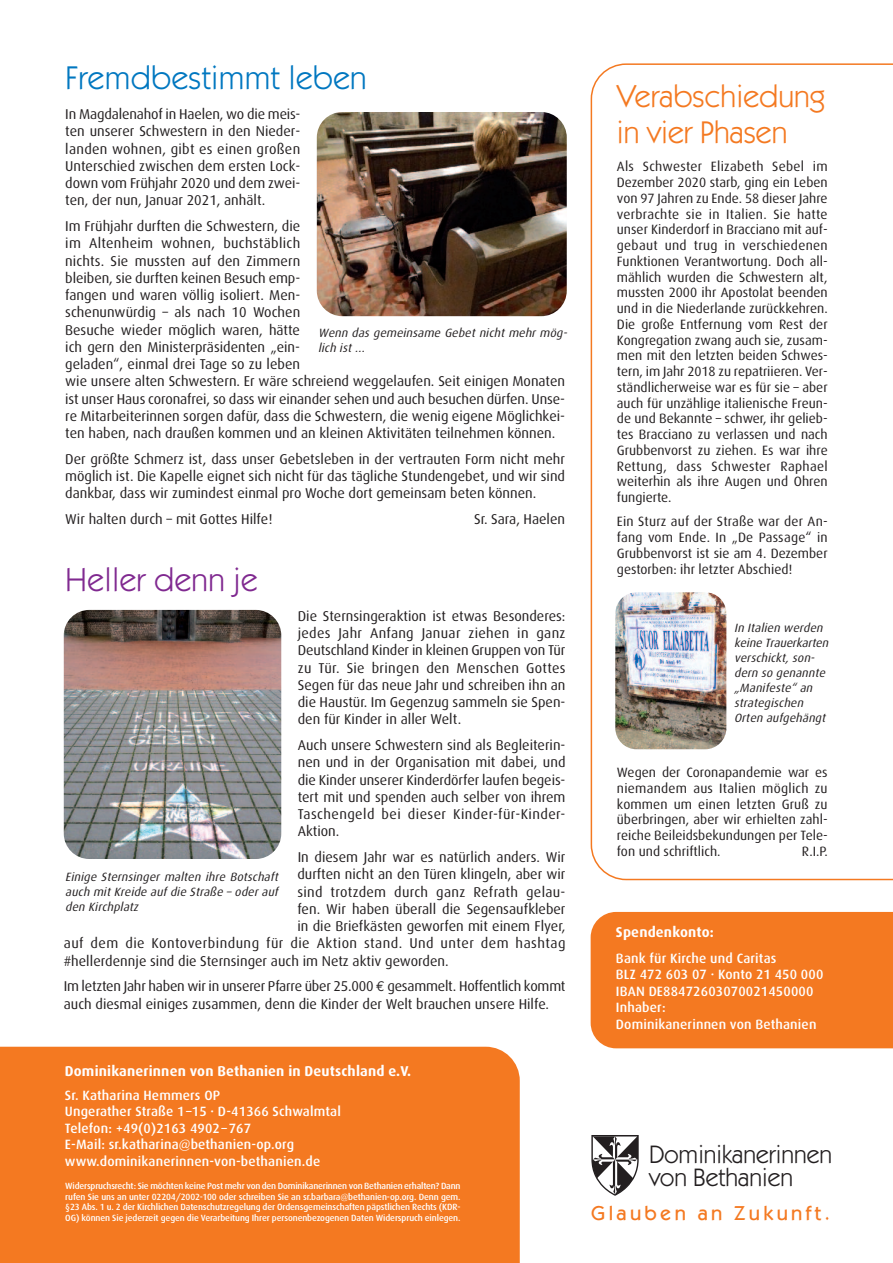
<style>
.page{position:relative;width:893px;height:1263px;background:#fff}
.page>*{position:absolute;margin:0;border:0;box-sizing:border-box;transform-origin:0 0}
.t1{font:33px "Itc Kabel";letter-spacing:.01em;color:#0077c0}
.t2{font:33px "Itc Kabel";letter-spacing:.01em;color:#802990}
.t3{font:31.5px/36px "Itc Kabel";color:#f47921}
.t4{font:25.35px/23.5px "Itc Kabel";color:#231f20}
.t5{font:500 20.25px "Itc Kabel";letter-spacing:.16em;color:#f47921}
.t6{font:14.25px/17.2px "Dax";color:#231f20;text-align:justify}
.t7{font:14.25px "Dax";letter-spacing:.03em;color:#231f20}
.t8{font:700 14.25px "Dax";letter-spacing:.01em;color:#fff}
.t9{font:14.25px "Dax";letter-spacing:.02em;color:#231f20}
.t10{font:13.5px/15.8px "Dax";color:#231f20;text-align:justify}
.t11{font:500 13.5px/16.5px "Dax";letter-spacing:.01em;color:#fff}
.t12{font:italic 12px/15px "Dax";color:#231f20}
.t13{font:500 9px/10.5px "Dax";letter-spacing:-.01em;color:#fff;text-align:justify}
.s1{font-family:"Euro Mono"}
</style>
<div class="page">
<div style="left:591px;top:912px;width:302px;height:136px;background:#f47921"></div>
<div style="left:0;top:1047px;width:520px;height:216px;background:#f47921"></div>
<svg style="left:591px;top:1135px;width:48px;height:61px"></svg>
<svg style="left:591px;top:63px;width:302px;height:817px"></svg>
<img style="left:615px;top:592px;width:111px;height:157px;border-radius:21px">
<img style="left:317px;top:112px;width:250px;height:204px;border-radius:26px">
<img style="left:64px;top:610px;width:217px;height:249px;border-radius:26px">
<div style="left:733px;top:621px;width:98px;height:129px;background:#fff"></div>
<h1 class="t1" style="left:65px;top:66px;width:303px">Fremdbestimmt leben</h1>
<p class="t6" style="left:65px;top:106px;width:237px">In Magdalenahof in Haelen, wo die meis&shy;ten unserer Schwestern in den Nieder&shy;landen wohnen, gibt es einen großen Unterschied zwischen dem ersten Lock&shy;down vom Frühjahr 2020 und dem zwei&shy;ten, der nun, Januar 2021, anhält.</p>
<p class="t6" style="left:65px;top:218px;width:501px;text-align:left">Im Frühjahr durften die Schwestern, die<br>im Altenheim wohnen, buchstäblich<br>nichts. Sie mussten auf den Zimmern<br>bleiben, sie durften keinen Besuch emp-<br>fangen und waren völlig isoliert. Men-<br>schenunwürdig – als nach 10 Wochen<br>Besuche wieder möglich waren, hätte<br>ich gern den Ministerpräsidenten „ein-<br>geladen“, einmal drei Tage so zu leben<br>wie unsere alten Schwestern. Er wäre schreiend weggelaufen. Seit einigen Monaten ist unser Haus coronafrei, so dass wir einander sehen und auch besuchen dürfen. Unse&shy;re Mitarbeiterinnen sorgen dafür, dass die Schwestern, die wenig eigene Möglichkei&shy;ten haben, nach draußen kommen und an kleinen Aktivitäten teilnehmen können.</p>
<p class="t6" style="left:65px;top:451px;width:501px">Der größte Schmerz ist, dass unser Gebetsleben in der vertrauten Form nicht mehr möglich ist. Die Kapelle eignet sich nicht für das tägliche Stundengebet, und wir sind dankbar, dass wir zumindest einmal pro Woche dort gemeinsam beten können.</p>
<p class="t6" style="left:65px;top:512px;width:209px">Wir halten durch – mit Gottes Hilfe!</p>
<p class="t6" style="left:474px;top:512px;width:93px">Sr. Sara, Haelen</p>
<p class="t12" style="left:318px;top:326px;width:253px">Wenn das gemeinsame Gebet nicht mehr mög&shy;lich ist …</p>
<h1 class="t2" style="left:65px;top:568px;width:194px">Heller denn je</h1>
<p class="t6" style="left:298px;top:608px;width:269px">Die Sternsingeraktion ist etwas Besonderes: jedes Jahr Anfang Januar ziehen in ganz Deutschland Kinder in kleinen Gruppen von Tür zu Tür. Sie bringen den Menschen Gottes Segen für das neue Jahr und schreiben ihn an die Haustür. Im Gegenzug sammeln sie Spen&shy;den für Kinder in aller Welt.</p>
<p class="t6" style="left:298px;top:737px;width:269px">Auch unsere Schwestern sind als Begleiterin&shy;nen und in der Organisation mit dabei, und die Kinder unserer Kinderdörfer laufen begeis&shy;tert mit und spenden auch selber von ihrem Taschengeld bei dieser Kinder-für-Kinder-Aktion.</p>
<p class="t6" style="left:298px;top:849px;width:269px">In diesem Jahr war es natürlich anders. Wir</p>
<p class="t6" style="left:297px;top:867px;width:270px">durften nicht an den Türen klingeln, aber wir</p>
<p class="t9" style="left:297px;top:885px;width:270px">sind trotzdem durch ganz Refrath gelau-</p>
<p class="t6" style="left:297px;top:901px;width:270px">fen. Wir haben überall die Segensaufkleber</p>
<p class="t6" style="left:297px;top:918px;width:270px">in die Briefkästen geworfen mit einem Flyer,</p>
<p class="t7" style="left:64px;top:937px;width:503px">auf dem die Kontoverbindung für die Aktion stand. Und unter dem hashtag</p>
<p class="t6" style="left:64px;top:953px;width:386px">#hellerdennje sind die Sternsinger auch im Netz aktiv geworden.</p>
<p class="t6" style="left:64px;top:979px;width:503px">Im letzten Jahr haben wir in unserer Pfarre über 25.000 <span class="s1">€</span> gesammelt. Hoffentlich kommt auch diesmal einiges zusammen, denn die Kinder der Welt brauchen unsere Hilfe.</p>
<p class="t12" style="left:65px;top:870px;width:217px;text-align:justify">Einige Sternsinger malten ihre Botschaft auch mit Kreide auf die Straße – oder auf den Kirchplatz</p>
<p class="t8" style="left:65px;top:1064px;width:348px">Dominikanerinnen von Bethanien in Deutschland e.V.</p>
<p class="t11" style="left:65px;top:1088px;width:277px">Sr. Katharina Hemmers OP<br>Ungerather Straße 1–15 · D-41366 Schwalmtal Telefon: +49(0)2163 4902–767<br>E-Mail: sr.katharina@bethanien-op.org www.dominikanerinnen-von-bethanien.de</p>
<p class="t13" style="left:65px;top:1181px;width:397px">Widerspruchsrecht: Sie möchten keine Post mehr von den Dominikanerinnen von Bethanien erhalten? Dann rufen Sie uns an unter 02204/2002-100 oder schreiben Sie an sr.barbara@bethanien-op.org. Denn gem. §23 Abs. 1 u. 2 der Kirchlichen Datenschutzregelung der Ordensgemeinschaften päpstlichen Rechts (KDR-OG) können Sie jederzeit gegen die Verarbeitung Ihrer personenbezogenen Daten Widerspruch einlegen.</p>
<h2 class="t3" style="left:617px;top:80px;width:210px">Verabschiedung in vier Phasen</h2>
<p class="t10" style="left:617px;top:160px;width:212px">Als Schwester Elizabeth Sebel im Dezember 2020 starb, ging ein Leben von 97 Jahren zu Ende. 58 dieser Jahre verbrachte sie in Italien. Sie hatte unser Kinderdorf in Bracciano mit auf&shy;gebaut und trug in verschiedenen Funktionen Verantwortung. Doch all&shy;mählich wurden die Schwestern alt, mussten 2000 ihr Apostolat beenden und in die Niederlande zurückkehren.<br>Die große Entfernung vom Rest der Kongregation zwang auch sie, zusam&shy;men mit den letzten beiden Schwes&shy;tern, im Jahr 2018 zu repatriieren. Ver&shy;ständlicherweise war es für sie – aber auch für unzählige italienische Freun&shy;de und Bekannte – schwer, ihr gelieb&shy;tes Bracciano zu verlassen und nach Grubbenvorst zu ziehen. Es war ihre Rettung, dass Schwester Raphael weiterhin als ihre Augen und Ohren fungierte.</p>
<p class="t10" style="left:617px;top:515px;width:212px">Ein Sturz auf der Straße war der An&shy;fang vom Ende. In „De Passage“ in Grubbenvorst ist sie am 4. Dezember gestorben: ihr letzter Abschied!</p>
<p class="t12" style="left:734px;top:621px;width:98px">In Italien werden keine Trauerkarten verschickt, son&shy;dern so genannte „Manifeste“ an strategischen<br>Orten aufgehängt</p>
<p class="t10" style="left:617px;top:765px;width:212px">Wegen der Coronapandemie war es niemandem aus Italien möglich zu kommen um einen letzten Gruß zu überbringen, aber wir erhielten zahl&shy;reiche Beileidsbekundungen per Tele&shy;fon und schriftlich.</p>
<p class="t10" style="left:802px;top:844px;width:27px">R.I.P.</p>
<p class="t8" style="left:616px;top:926px;width:99px">Spendenkonto:</p>
<p class="t11" style="left:616px;top:951px;width:209px">Bank für Kirche und Caritas<br>BLZ 472 603 07 · Konto 21 450 000<br>IBAN DE88472603070021450000<br>Inhaber:<br>Dominikanerinnen von Bethanien</p>
<h3 class="t4" style="left:649px;top:1144px;width:184px">Dominikanerinnen von Bethanien</h3>
<h3 class="t5" style="left:591px;top:1206px;width:241px">Glauben an Zukunft.</h3>
</div>
